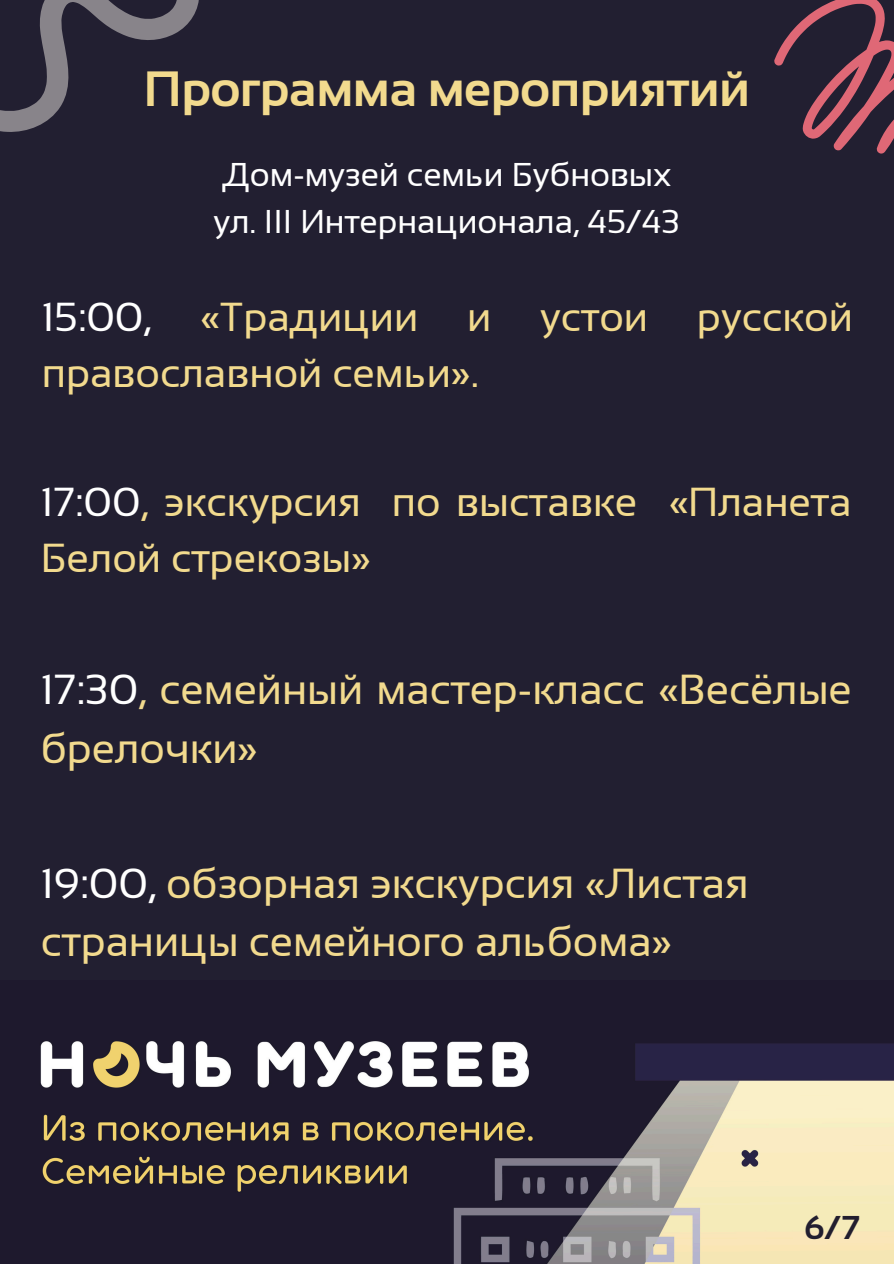
<style>
.page{position:relative;width:894px;height:1264px;background:#fff}
.page>*{position:absolute;margin:0;border:0;box-sizing:border-box;transform-origin:0 0}
.t1{font:700 49.5px "Sansation";color:#f2da8e}
.t2{font:42px/58.5px "Sansation";color:#f2da8e}
.t3{font:40.5px/56.2px "Sansation";color:#f2da8e}
.t4{font:33px "Sansation";color:#fff}
.t5{font:700 33px "Sansation";color:#221e2f}
.s1{color:#fff}
</style>
<div class="page">
<div style="left:0;top:0;width:893px;height:1263px;background:#221f31"></div>
<svg style="left:774px;top:0;width:119px;height:154px"></svg>
<svg style="left:0;top:0;width:199px;height:132px"></svg>
<img style="left:40px;top:1041px;width:853px;height:222px">
<p class="t1" style="left:144px;top:61px;width:607px">Программа мероприятий</p>
<h2 class="t4" style="left:222px;top:156px;width:450px">Дом-музей семьи Бубновых</h2>
<h2 class="t4" style="left:213px;top:203px;width:467px">ул. III Интернационала, 45/43</h2>
<h1 class="t3" style="left:42px;top:288px;width:812px"><span class="s1">15:00,</span> «Традиции и устои русской православной семьи».</h1>
<p class="t3" style="left:41px;top:474px;width:812px"><span class="s1">17:00</span>, экскурсия по выставке «Планета<br>Белой стрекозы»</p>
<p class="t2" style="left:41px;top:660px;width:812px"><span class="s1">17:30</span>, семейный мастер-класс «Весёлые брелочки»</p>
<p class="t2" style="left:41px;top:853px;width:709px"><span class="s1">19:00,</span> обзорная экскурсия «Листая страницы семейного альбома»</p>
<h2 class="t5" style="left:803px;top:1209px;width:58px">6/7</h2>
</div>
